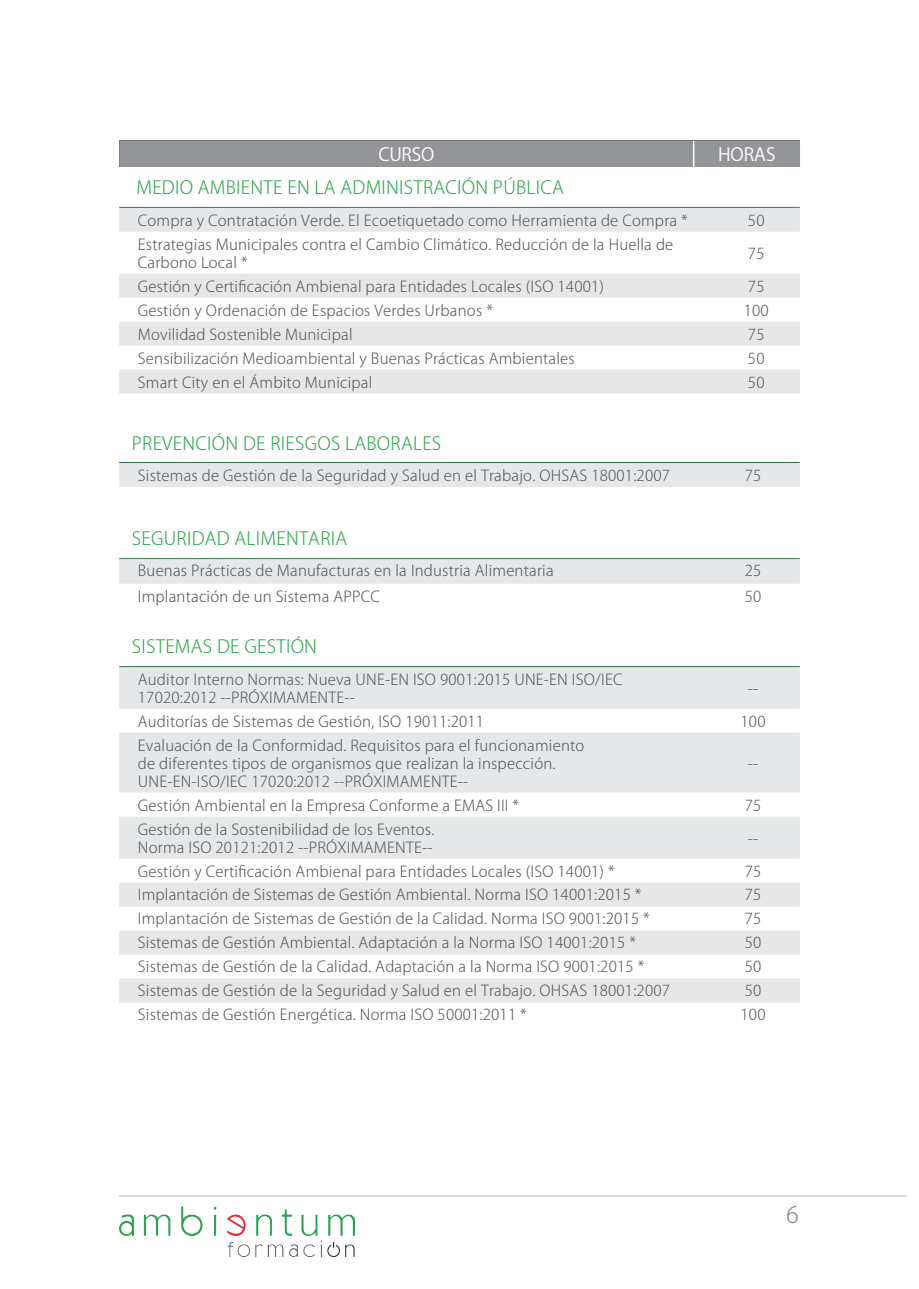
<style>
.page{position:relative;width:919px;height:1289px;background:#fff}
.page>*{position:absolute;margin:0;border:0;box-sizing:border-box;transform-origin:0 0}
.t1{font:300 22.5px "Koz Go Pr 6 N";color:#808285}
.t2{font:300 18px "Koz Go Pr 6 N";letter-spacing:.015em;color:#30a54b}
.t3{font:18px "Koz Go Pr 6 N";letter-spacing:-.005em;color:#fff}
.t4{font:300 15px/18px "Koz Go Pr 6 N";letter-spacing:.015em;color:#57585a}
</style>
<div class="page">
<hr style="left:119px;top:1195px;width:787px;height:1px;background:#b2b3b7">
<img style="left:119px;top:1206px;width:235px;height:50px">
<div style="left:119px;top:140px;width:680px;height:27px;background:#707274"></div>
<div style="left:119px;top:141px;width:681px;height:26px;background:#939598"></div>
<div style="left:119px;top:560px;width:680px;height:23px;background:#e6e7e9"></div>
<div style="left:119px;top:464px;width:680px;height:23px;background:#e6e7e9"></div>
<svg style="left:119px;top:209px;width:680px;height:184px;fill:#ededef"></svg>
<hr style="left:118px;top:205px;width:684px;height:4px;background:#231f20;opacity:.4">
<hr style="left:118px;top:556px;width:684px;height:4px;background:#231f20;opacity:.4">
<hr style="left:118px;top:460px;width:684px;height:4px;background:#231f20;opacity:.4">
<svg style="left:119px;top:668px;width:680px;height:334px;fill:#e6e7e9"></svg>
<hr style="left:118px;top:664px;width:684px;height:4px;background:#231f20;opacity:.4">
<p class="t3" style="left:378px;top:144px;width:57px">CURSO</p>
<p class="t3" style="left:718px;top:144px;width:59px">HORAS</p>
<p class="t2" style="left:136px;top:177px;width:429px">MEDIO AMBIENTE EN LA ADMINISTRACIÓN PÚBLICA</p>
<p class="t4" style="left:138px;top:211px;width:551px">Compra y Contratación Verde. El Ecoetiquetado como Herramienta de Compra *</p>
<p class="t4" style="left:748px;top:211px;width:18px">50</p>
<p class="t4" style="left:138px;top:235px;width:537px">Estrategias Municipales contra el Cambio Climático. Reducción de la Huella de<br>Carbono Local *</p>
<p class="t4" style="left:748px;top:244px;width:18px">75</p>
<p class="t4" style="left:138px;top:277px;width:467px">Gestión y Certificación Ambienal para Entidades Locales (ISO 14001)</p>
<p class="t4" style="left:748px;top:277px;width:18px">75</p>
<p class="t4" style="left:138px;top:301px;width:356px">Gestión y Ordenación de Espacios Verdes Urbanos *</p>
<p class="t4" style="left:743px;top:301px;width:26px">100</p>
<p class="t4" style="left:138px;top:325px;width:216px">Movilidad Sostenible Municipal</p>
<p class="t4" style="left:748px;top:325px;width:18px">75</p>
<p class="t4" style="left:138px;top:349px;width:438px">Sensibilización Medioambiental y Buenas Prácticas Ambientales</p>
<p class="t4" style="left:748px;top:349px;width:18px">50</p>
<p class="t4" style="left:138px;top:373px;width:236px">Smart City en el Ámbito Municipal</p>
<p class="t4" style="left:748px;top:373px;width:18px">50</p>
<p class="t2" style="left:132px;top:433px;width:311px">PREVENCIÓN DE RIESGOS LABORALES</p>
<p class="t4" style="left:138px;top:466px;width:533px">Sistemas de Gestión de la Seguridad y Salud en el Trabajo. OHSAS 18001:2007</p>
<p class="t4" style="left:744px;top:466px;width:18px">75</p>
<p class="t2" style="left:132px;top:528px;width:217px">SEGURIDAD ALIMENTARIA</p>
<p class="t4" style="left:138px;top:562px;width:417px">Buenas Prácticas de Manufacturas en la Industria Alimentaria</p>
<p class="t4" style="left:744px;top:562px;width:18px">25</p>
<p class="t4" style="left:138px;top:587px;width:243px">Implantación de un Sistema APPCC</p>
<p class="t4" style="left:744px;top:587px;width:18px">50</p>
<p class="t2" style="left:132px;top:636px;width:187px">SISTEMAS DE GESTIÓN</p>
<p class="t4" style="left:138px;top:670px;width:486px">Auditor Interno Normas: Nueva UNE-EN ISO 9001:2015 UNE-EN ISO/IEC<br>17020:2012 --PRÓXIMAMENTE--</p>
<p class="t4" style="left:747px;top:679px;width:12px">--</p>
<p class="t4" style="left:138px;top:712px;width:347px">Auditorías de Sistemas de Gestión, ISO 19011:2011</p>
<p class="t4" style="left:740px;top:712px;width:26px">100</p>
<p class="t4" style="left:138px;top:736px;width:448px">Evaluación de la Conformidad. Requisitos para el funcionamiento de diferentes tipos de organismos que realizan la inspección.<br>UNE-EN-ISO/IEC 17020:2012 --PRÓXIMAMENTE--</p>
<p class="t4" style="left:138px;top:796px;width:383px">Gestión Ambiental en la Empresa Conforme a EMAS III *</p>
<p class="t4" style="left:744px;top:796px;width:18px">75</p>
<p class="t4" style="left:138px;top:820px;width:298px">Gestión de la Sostenibilidad de los Eventos.<br>Norma ISO 20121:2012 --PRÓXIMAMENTE--</p>
<p class="t4" style="left:138px;top:862px;width:478px">Gestión y Certificación Ambienal para Entidades Locales (ISO 14001) *</p>
<p class="t4" style="left:744px;top:862px;width:18px">75</p>
<p class="t4" style="left:138px;top:886px;width:505px">Implantación de Sistemas de Gestión Ambiental. Norma ISO 14001:2015 *</p>
<p class="t4" style="left:744px;top:886px;width:18px">75</p>
<p class="t4" style="left:138px;top:910px;width:513px">Implantación de Sistemas de Gestión de la Calidad. Norma ISO 9001:2015 *</p>
<p class="t4" style="left:744px;top:910px;width:18px">75</p>
<p class="t4" style="left:138px;top:934px;width:499px">Sistemas de Gestión Ambiental. Adaptación a la Norma ISO 14001:2015 *</p>
<p class="t4" style="left:744px;top:934px;width:18px">50</p>
<p class="t4" style="left:138px;top:958px;width:508px">Sistemas de Gestión de la Calidad. Adaptación a la Norma ISO 9001:2015 *</p>
<p class="t4" style="left:744px;top:958px;width:18px">50</p>
<p class="t4" style="left:138px;top:982px;width:533px">Sistemas de Gestión de la Seguridad y Salud en el Trabajo. OHSAS 18001:2007</p>
<p class="t4" style="left:744px;top:982px;width:18px">50</p>
<p class="t4" style="left:138px;top:1006px;width:390px">Sistemas de Gestión Energética. Norma ISO 50001:2011 *</p>
<p class="t4" style="left:740px;top:1006px;width:26px">100</p>
<h1 class="t1" style="left:786px;top:1201px;width:14px">6</h1>
</div>
